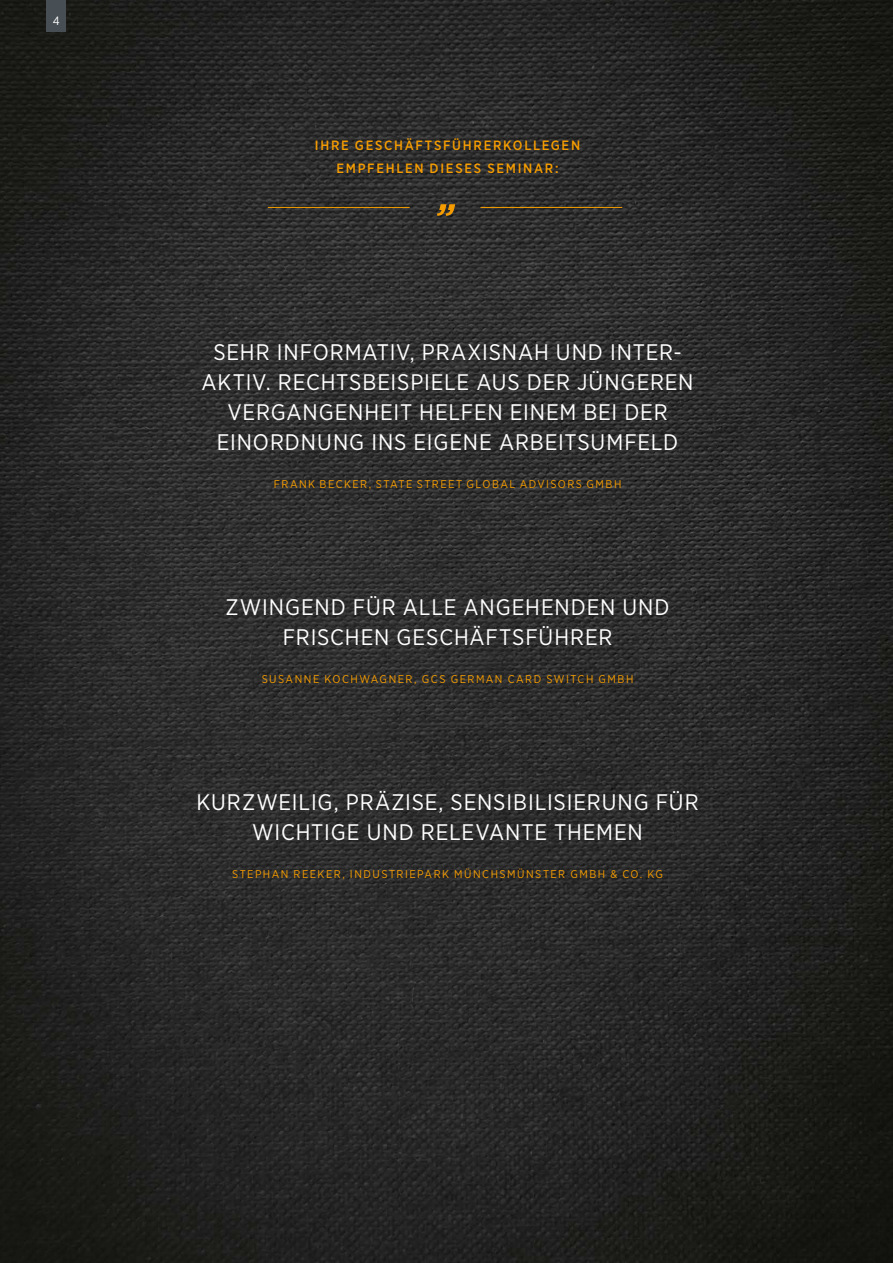
<style>
.page{position:relative;width:893px;height:1263px;background:#fff}
.page>*{position:absolute;margin:0;border:0;box-sizing:border-box;transform-origin:0 0}
.t1{font:22.5px/30px "Gotham Narrow";letter-spacing:.035em;color:#fff;text-align:center}
.t2{font:500 13.5px/22.5px "Gotham Narrow";letter-spacing:.125em;color:#f59c00;text-align:center}
.t3{font:12px "Gotham Narrow";color:#fff}
.t4{font:11.25px "Gotham Narrow";letter-spacing:.13em;color:#f59c00}
</style>
<div class="page">
<img style="left:0;top:0;width:893px;height:1263px">
<div style="left:47px;top:0;width:19px;height:32px;background:#484f54"></div>
<svg style="left:437px;top:204px;width:18px;height:12px"></svg>
<hr style="left:268px;top:207px;width:142px;height:1px;background:#f59c00">
<hr style="left:480px;top:207px;width:142px;height:1px;background:#f59c00">
<p class="t3" style="left:53px;top:14px;width:8px">4</p>
<p class="t2" style="left:315px;top:134px;width:267px">IHRE GESCHÄFTSFÜHRERKOLLEGEN<br>EMPFEHLEN DIESES SEMINAR:</p>
<p class="t1" style="left:202px;top:337px;width:494px">SEHR INFORMATIV, PRAXISNAH UND INTER-AKTIV. RECHTSBEISPIELE AUS DER JÜNGEREN VERGANGENHEIT HELFEN EINEM BEI DER EINORDNUNG INS EIGENE ARBEITSUMFELD</p>
<p class="t4" style="left:274px;top:477px;width:349px">FRANK BECKER, STATE STREET GLOBAL ADVISORS GMBH</p>
<p class="t1" style="left:226px;top:592px;width:445px">ZWINGEND FÜR ALLE ANGEHENDEN UND<br>FRISCHEN GESCHÄFTSFÜHRER</p>
<p class="t4" style="left:262px;top:672px;width:373px">SUSANNE KOCHWAGNER, GCS GERMAN CARD SWITCH GMBH</p>
<p class="t1" style="left:196px;top:787px;width:504px">KURZWEILIG, PRÄZISE, SENSIBILISIERUNG FÜR<br>WICHTIGE UND RELEVANTE THEMEN</p>
<p class="t4" style="left:232px;top:867px;width:433px">STEPHAN REEKER, INDUSTRIEPARK MÜNCHSMÜNSTER GMBH &amp; CO. KG</p>
</div>
